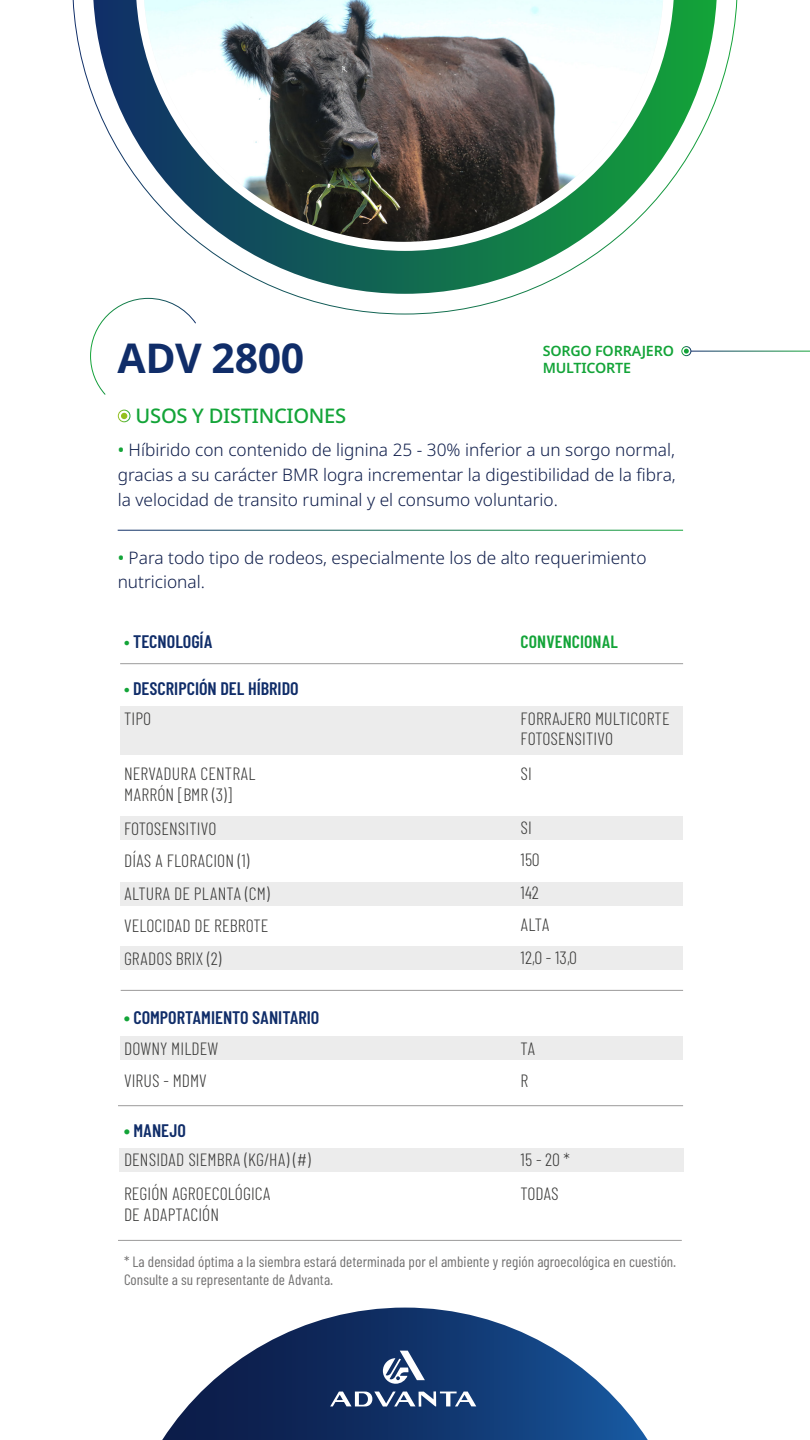
<style>
.page{position:relative;width:810px;height:1440px;background:#fff}
.page>*{position:absolute;margin:0;border:0;box-sizing:border-box;transform-origin:0 0}
.t1{font:700 41.03px "Noto Sans";letter-spacing:-.01em;color:#102d69}
.t2{font:500 20.17px "Noto Sans";letter-spacing:-.015em;color:#13a438}
.t3{font:600 18.23px "Barlow Condensed";color:#102d69}
.t4{font:300 17.85px/32.5px "Barlow Condensed";letter-spacing:.005em;color:#3c3c3b}
.t5{font:600 17.85px "Barlow Condensed";letter-spacing:.005em;color:#13a438}
.t6{font:300 17.25px/24.8px "Noto Sans";color:#0c1b49;text-align:justify}
.t7{font:15px/18px "Barlow Condensed";letter-spacing:.005em;color:#706f6f}
.t8{font:600 14.25px/17.1px "Noto Sans";letter-spacing:-.015em;color:#13a438}
.s1{font-weight:500;color:#13a438}
.s2{color:#13a438}
.s3{font-weight:900;color:#13a438}
</style>
<div class="page">
<div style="left:120px;top:817px;width:563px;height:23px;background:#ececec"></div>
<div style="left:120px;top:882px;width:563px;height:24px;background:#ececec"></div>
<div style="left:120px;top:947px;width:563px;height:23px;background:#ececec"></div>
<svg style="left:72px;top:0;width:666px;height:314px"></svg>
<img style="left:144px;top:0;width:519px;height:242px">
<svg style="left:162px;top:1308px;width:486px;height:132px"></svg>
<svg style="left:383px;top:1351px;width:42px;height:33px"></svg>
<svg style="left:330px;top:1391px;width:146px;height:16px"></svg>
<svg style="left:684px;top:349px;width:5px;height:5px"></svg>
<div style="left:682px;top:346px;width:9px;height:10px;border:1px solid #fff;border-radius:50%"></div>
<hr style="left:118px;top:1240px;width:564px;height:1px;background:#9c9b9b">
<hr style="left:121px;top:990px;width:562px;height:1px;background:#9c9b9b">
<hr style="left:120px;top:663px;width:563px;height:1px;background:#9c9b9b">
<div style="left:120px;top:706px;width:563px;height:48px;background:#ececec"></div>
<svg style="left:90px;top:298px;width:107px;height:97px"></svg>
<hr style="left:118px;top:1106px;width:565px;height:1px;background:#9c9b9b">
<div style="left:120px;top:1036px;width:563px;height:24px;background:#ececec"></div>
<div style="left:119px;top:1148px;width:564px;height:23px;background:#ececec"></div>
<svg style="left:121px;top:413px;width:6px;height:6px"></svg>
<div style="left:118px;top:410px;width:12px;height:12px;border:1px solid #fff;border-radius:50%"></div>
<h1 class="t1" style="left:118px;top:329px;width:188px">ADV 2800</h1>
<p class="t2" style="left:136px;top:401px;width:212px">USOS Y DISTINCIONES</p>
<p class="t8" style="left:543px;top:342px;width:133px">SORGO FORRAJERO<br>MULTICORTE</p>
<p class="t6" style="left:118px;top:438px;width:560px"><span class="s1">•</span> Híbirido con contenido de lignina 25 - 30% inferior a un sorgo normal, gracias a su carácter BMR logra incrementar la digestibilidad de la fibra, la velocidad de transito ruminal y el consumo voluntario.</p>
<p class="t6" style="left:118px;top:545px;width:530px"><span class="s1">•</span> Para todo tipo de rodeos, especialmente los de alto requerimiento nutricional.</p>
<p class="t3" style="left:124px;top:630px;width:90px"><span class="s2">•</span> TECNOLOGÍA</p>
<p class="t5" style="left:521px;top:631px;width:99px">CONVENCIONAL</p>
<p class="t3" style="left:124px;top:677px;width:176px"><span class="s2">•</span> DESCRIPCIÓN DEL HÍBRIDO</p>
<p class="t4" style="left:124px;top:702px;width:29px">TIPO</p>
<p class="t4" style="left:124px;top:763px;width:133px;line-height:20.1px">NERVADURA CENTRAL<br>MARRÓN [BMR (3)]</p>
<p class="t4" style="left:124px;top:811px;width:147px">FOTOSENSITIVO<br>DÍAS A FLORACION (1)<br>ALTURA DE PLANTA (CM)<br>VELOCIDAD DE REBROTE<br>GRADOS BRIX (2)</p>
<p class="t3" style="left:124px;top:1006px;width:197px"><span class="s3">•</span> COMPORTAMIENTO SANITARIO</p>
<p class="t4" style="left:521px;top:708px;width:150px;line-height:20.1px">FORRAJERO MULTICORTE<br>FOTOSENSITIVO</p>
<p class="t4" style="left:521px;top:756px;width:13px">SI</p>
<p class="t4" style="left:521px;top:811px;width:58px">SI<br>150<br>142<br>ALTA<br>12,0 - 13,0</p>
<p class="t4" style="left:124px;top:1032px;width:96px">DOWNY MILDEW<br>VIRUS - MDMV</p>
<p class="t4" style="left:521px;top:1032px;width:16px">TA<br>R</p>
<p class="t3" style="left:124px;top:1120px;width:63px"><span class="s3">•</span> MANEJO</p>
<p class="t4" style="left:124px;top:1142px;width:188px;line-height:34px">DENSIDAD SIEMBRA (KG/HA) (#)<br>REGIÓN AGROECOLÓGICA</p>
<p class="t4" style="left:124px;top:1198px;width:97px">DE ADAPTACIÓN</p>
<p class="t4" style="left:521px;top:1142px;width:51px;line-height:34px">15 - 20 *<br>TODAS</p>
<p class="t7" style="left:124px;top:1253px;width:554px">* La densidad óptima a la siembra estará determinada por el ambiente y región agroecológica en cuestión.<br>Consulte a su representante de Advanta.</p>
</div>
